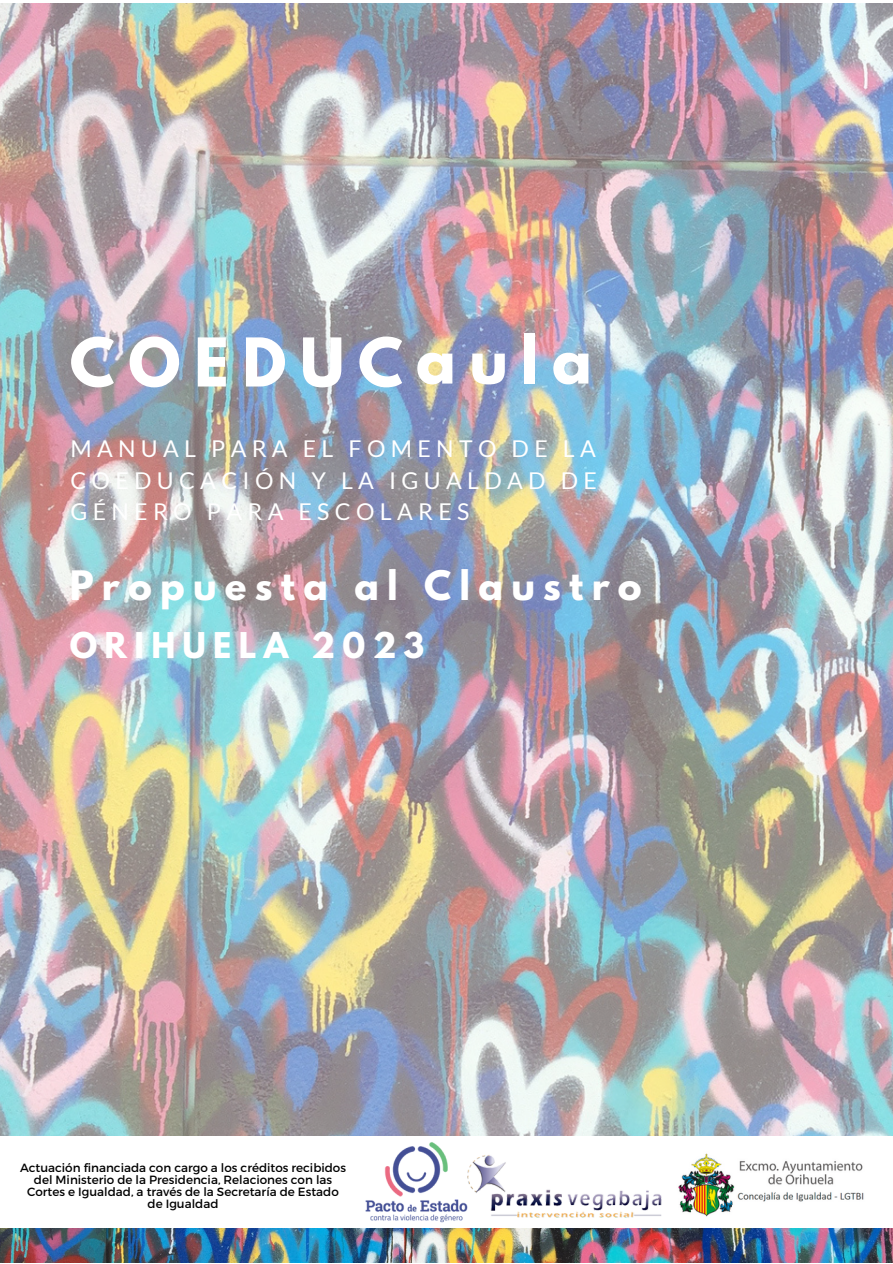
<style>
.page{position:relative;width:893px;height:1264px;background:#fff}
.page>*{position:absolute;margin:0;border:0;box-sizing:border-box;transform-origin:0 0}
.t1{font:700 59.55px "League Spartan";letter-spacing:.23em;color:#fff}
.t2{font:700 58.5px "League Spartan";color:#fff}
.t3{font:700 36px "League Spartan";letter-spacing:.23em;color:#fff}
.t4{font:700 31.5px "League Spartan";letter-spacing:.23em;color:#fff}
.t5{font:23.1px/31.5px "Lato";letter-spacing:.23em;color:#fff;text-align:justify}
.t6{font:11.85px/11.9px "Montserrat";color:#000;text-align:center}
</style>
<div class="page">
<img style="left:0;top:3px;width:892px;height:1132px">
<img style="left:470px;top:1155px;width:192px;height:63px">
<img style="left:678px;top:1153px;width:186px;height:64px">
<img style="left:0;top:1228px;width:892px;height:34px">
<img style="left:365px;top:1142px;width:105px;height:81px">
<h1 class="t1" style="left:70px;top:333px;width:334px">COEDUC</h1>
<h2 class="t2" style="left:416px;top:331px;width:177px">aula</h2>
<h3 class="t5" style="left:70px;top:432px;width:528px">MANUAL PARA EL FOMENTO DE LA COEDUCACIÓN Y LA IGUALDAD DE GÉNERO PARA ESCOLARES</h3>
<h3 class="t3" style="left:70px;top:567px;width:573px">Propuesta al Claustro</h3>
<h3 class="t4" style="left:70px;top:630px;width:356px">ORIHUELA 2023</h3>
<p class="t6" style="left:20px;top:1161px;width:327px">Actuación financiada con cargo a los créditos recibidos del Ministerio de la Presidencia, Relaciones con las Cortes e Igualdad, a través de la Secretaría de Estado de Igualdad</p>
</div>
